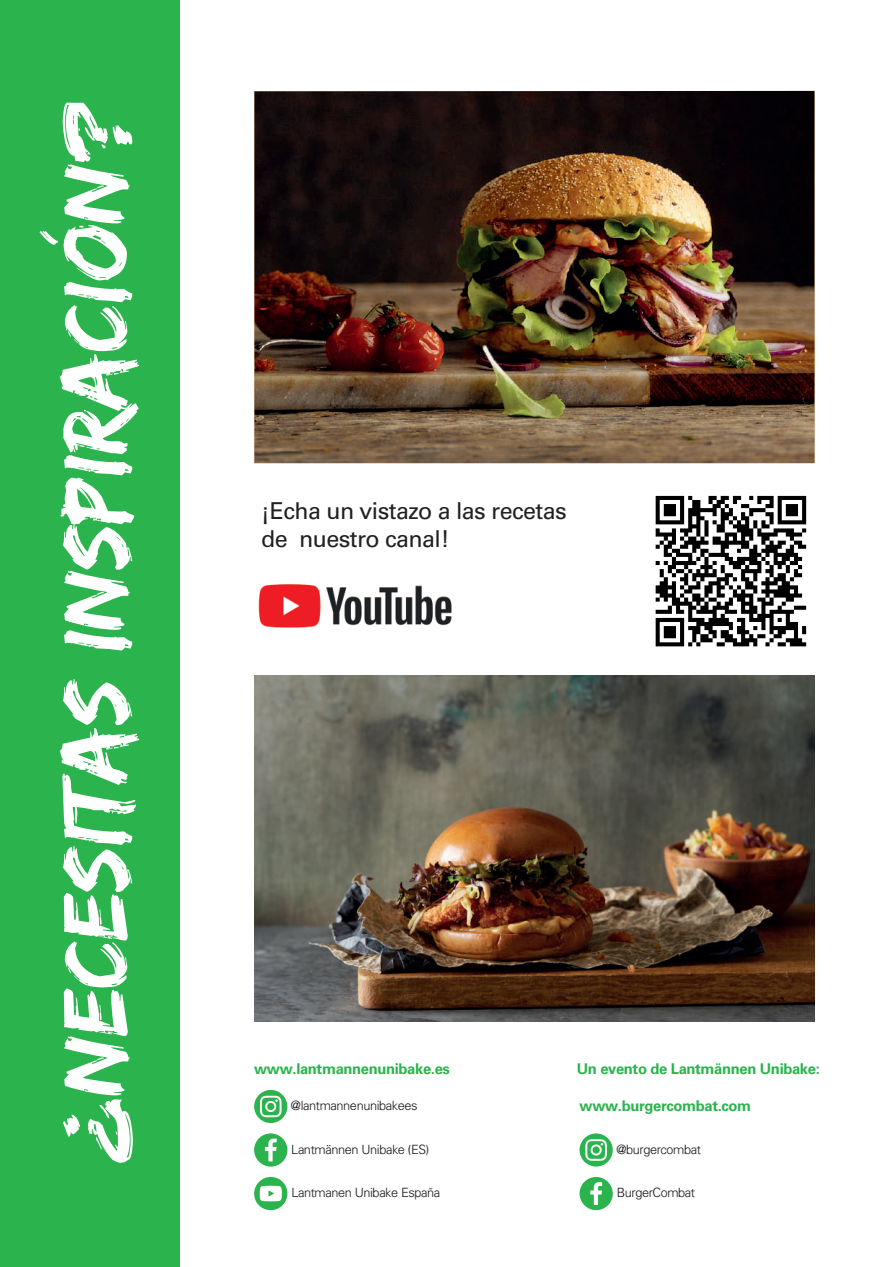
<style>
.page{position:relative;width:894px;height:1267px;background:#fff}
.page>*{position:absolute;margin:0;border:0;box-sizing:border-box;transform-origin:0 0}
.t1{font:95.25px "Edo SZ";color:#fff}
.t2{font:23.25px/27.9px "Univers LT Std";letter-spacing:-.025em;color:#231f20}
.t3{font:700 14.85px "Univers LT Std";letter-spacing:-.025em;color:#2bb34d}
.t4{font:300 12.75px "Univers";letter-spacing:-.025em;color:#231f20}
</style>
<div class="page">
<svg style="left:655px;top:496px;width:151px;height:150px"></svg>
<div style="left:0;top:0;width:179px;height:1267px;background:#2bb34d"></div>
<img style="left:258px;top:584px;width:194px;height:44px">
<svg style="left:254px;top:1177px;width:33px;height:33px"></svg>
<svg style="left:254px;top:1090px;width:34px;height:33px"></svg>
<div style="left:267px;top:1103px;width:7px;height:7px;background:#2bb34d;border-radius:50%"></div>
<svg style="left:254px;top:1133px;width:33px;height:34px"></svg>
<img style="left:254px;top:91px;width:560px;height:372px">
<img style="left:254px;top:676px;width:560px;height:346px">
<svg style="left:579px;top:1133px;width:34px;height:33px"></svg>
<div style="left:592px;top:1146px;width:8px;height:7px;background:#2bb34d;border-radius:50%"></div>
<svg style="left:579px;top:1177px;width:34px;height:33px"></svg>
<h1 class="t1" style="left:39px;top:1162px;width:1063px;rotate:-90deg">¿NECESITAS inspiración?</h1>
<h2 class="t2" style="left:261px;top:497px;width:307px">¡Echa un vistazo a las recetas de nuestro canal!</h2>
<p class="t3" style="left:254px;top:1059px;width:197px">www.lantmannenunibake.es</p>
<p class="t4" style="left:291px;top:1098px;width:128px">@lantmannenunibakees</p>
<p class="t4" style="left:291px;top:1141px;width:139px">Lantmännen Unibake (ES)</p>
<p class="t4" style="left:291px;top:1185px;width:150px">Lantmanen Unibake España</p>
<p class="t3" style="left:577px;top:1060px;width:245px">Un evento de Lantmännen Unibake:</p>
<p class="t3" style="left:579px;top:1097px;width:173px">www.burgercombat.com</p>
<p class="t4" style="left:616px;top:1141px;width:86px">@burgercombat</p>
<p class="t4" style="left:617px;top:1185px;width:80px">BurgerCombat</p>
</div>
